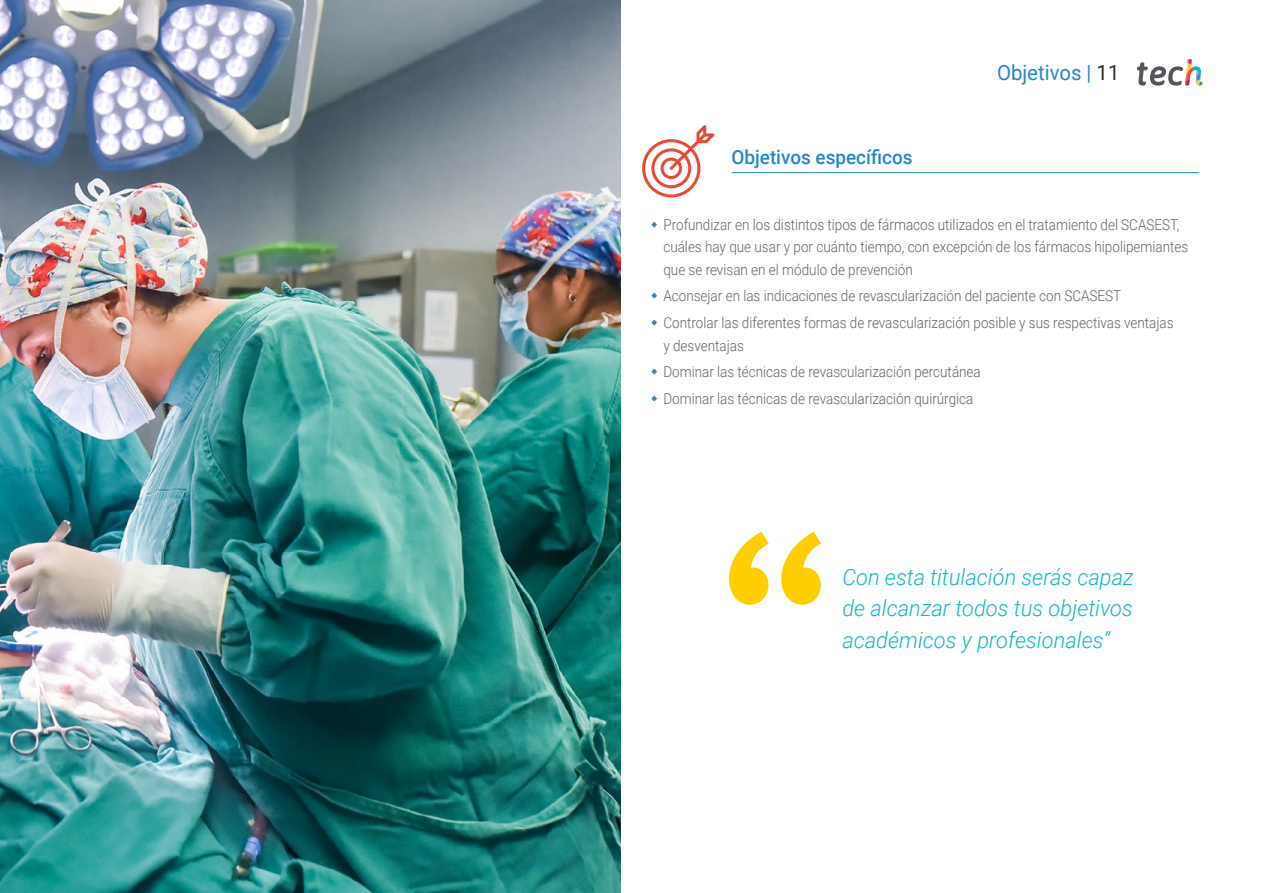
<style>
.page{position:relative;width:1263px;height:893px;background:#fff}
.page>*{position:absolute;margin:0;border:0;box-sizing:border-box;transform-origin:0 0}
.t1{font:italic 300 22.5px/31.5px "Roboto";color:#0fb6cf;text-align:justify}
.t2{font:21px "Roboto";color:#2488c9}
.t3{font:500 19.5px "Roboto";color:#2488c9}
.t4{font:300 15px/26.7px "Roboto";color:#61646a;scale:.9 1}
.s1{color:#312e20}
</style>
<div class="page">
<img style="left:0;top:0;width:621px;height:893px">
<svg style="left:1137px;top:59px;width:65px;height:27px"></svg>
<svg style="left:729px;top:531px;width:92px;height:74px"></svg>
<hr style="left:731px;top:172px;width:468px;height:1px;background:#2488c9">
<svg style="left:642px;top:125px;width:72px;height:72px"></svg>
<h3 class="t3" style="left:731px;top:144px;width:183px">Objetivos específicos</h3>
<h2 class="t2" style="left:997px;top:57px;width:124px">Objetivos | <span class="s1">11</span></h2>
<p class="t4" style="left:663px;top:213px;width:585px;line-height:22.5px">Profundizar en los distintos tipos de fármacos utilizados en el tratamiento del SCASEST, cuáles hay que usar y por cuánto tiempo, con excepción de los fármacos hipolipemiantes que se revisan en el módulo de prevención</p>
<p class="t4" style="left:663px;top:282px;width:568px">Aconsejar en las indicaciones de revascularización del paciente con SCASEST<br>Controlar las diferentes formas de revascularización posible y sus respectivas ventajas</p>
<p class="t4" style="left:663px;top:331px;width:354px">y desventajas<br>Dominar las técnicas de revascularización percutánea<br>Dominar las técnicas de revascularización quirúrgica</p>
<h1 class="t1" style="left:842px;top:560px;width:293px">Con esta titulación serás capaz de alcanzar todos tus objetivos académicos y profesionales”</h1>
</div>
